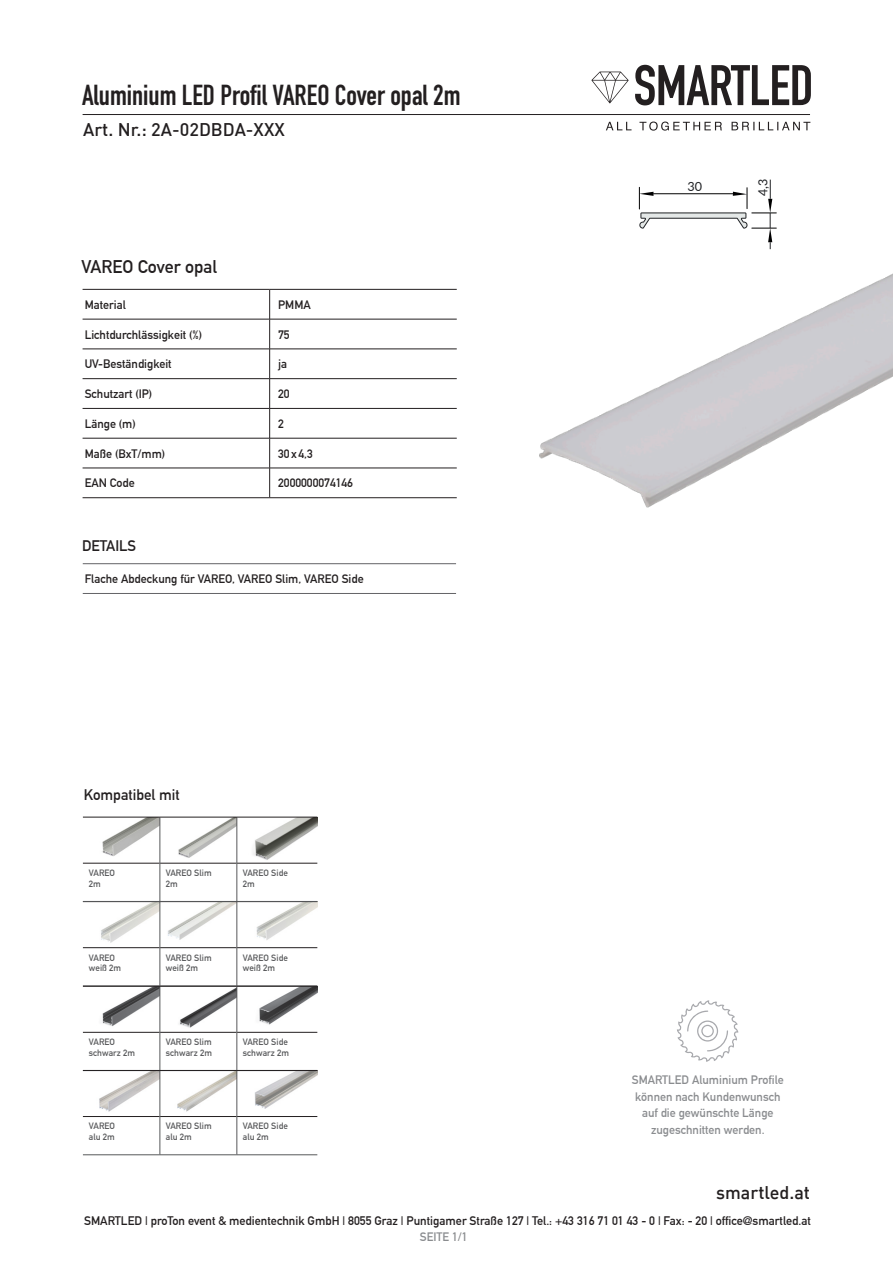
<style>
.page{position:relative;width:893px;height:1263px;background:#fff}
.page>*{position:absolute;margin:0;border:0;box-sizing:border-box;transform-origin:0 0}
.t1{font:700 28.5px "DIN Condensed";color:#231f20}
.t2{font:500 18px "DIN";color:#231f20}
.t3{font:700 18px "DIN Alternate";color:#231f20}
.t4{font:700 15px "DIN Alternate";color:#231f20}
.t5{font:12.6px "Lato";color:#212326}
.t6{font:700 12.15px "DIN Alternate";color:#231f20}
.t7{font:700 12px "DIN Alternate";color:#231f20}
.t8{font:700 12px/16.5px "DIN Alternate";color:#8a8c8f;text-align:center}
.t9{font:700 9px "DIN Alternate";letter-spacing:.005em;color:#57585a}
</style>
<div class="page">
<img style="left:444px;top:121px;width:449px;height:387px">
<hr style="left:83px;top:114px;width:727px;height:1px;background:#231f20">
<svg style="left:591px;top:72px;width:38px;height:31px"></svg>
<svg style="left:606px;top:122px;width:204px;height:9px"></svg>
<svg style="left:635px;top:65px;width:176px;height:40px"></svg>
<svg style="left:83px;top:290px;width:374px;height:29px"></svg>
<hr style="left:83px;top:319px;width:187px;height:1px;background:#231f20">
<hr style="left:270px;top:319px;width:187px;height:1px;background:#231f20">
<hr style="left:269px;top:319px;width:1px;height:30px;background:#231f20">
<hr style="left:83px;top:349px;width:187px;height:1px;background:#231f20">
<hr style="left:270px;top:349px;width:187px;height:1px;background:#231f20">
<hr style="left:83px;top:378px;width:187px;height:1px;background:#231f20">
<hr style="left:270px;top:378px;width:187px;height:1px;background:#231f20">
<hr style="left:83px;top:408px;width:187px;height:1px;background:#231f20">
<hr style="left:270px;top:408px;width:187px;height:1px;background:#231f20">
<svg style="left:269px;top:349px;width:1px;height:89px"></svg>
<hr style="left:83px;top:438px;width:187px;height:1px;background:#231f20">
<hr style="left:270px;top:438px;width:187px;height:1px;background:#231f20">
<hr style="left:269px;top:438px;width:1px;height:30px;background:#231f20">
<hr style="left:83px;top:468px;width:187px;height:1px;background:#231f20">
<hr style="left:270px;top:468px;width:187px;height:1px;background:#231f20">
<svg style="left:269px;top:468px;width:1px;height:29px"></svg>
<hr style="left:83px;top:497px;width:187px;height:1px;background:#231f20">
<hr style="left:270px;top:497px;width:187px;height:1px;background:#231f20">
<hr style="left:83px;top:289px;width:187px;height:1px;background:#231f20">
<hr style="left:270px;top:289px;width:187px;height:1px;background:#231f20">
<hr style="left:83px;top:563px;width:373px;height:1px;background:#636366">
<hr style="left:83px;top:593px;width:373px;height:1px;background:#636366">
<svg style="left:638px;top:180px;width:138px;height:69px"></svg>
<img style="left:165px;top:902px;width:152px;height:45px">
<img style="left:83px;top:987px;width:234px;height:45px">
<img style="left:83px;top:1071px;width:234px;height:45px">
<img style="left:83px;top:818px;width:234px;height:45px">
<img style="left:83px;top:902px;width:77px;height:45px">
<hr style="left:83px;top:947px;width:77px;height:1px;background:#231f20">
<hr style="left:160px;top:947px;width:77px;height:1px;background:#231f20">
<hr style="left:237px;top:947px;width:80px;height:1px;background:#231f20">
<hr style="left:160px;top:902px;width:1px;height:46px;background:#57585a">
<hr style="left:237px;top:902px;width:1px;height:46px;background:#57585a">
<hr style="left:160px;top:948px;width:1px;height:38px;background:#57585a">
<hr style="left:237px;top:948px;width:1px;height:38px;background:#57585a">
<hr style="left:83px;top:1032px;width:77px;height:1px;background:#231f20">
<hr style="left:160px;top:1032px;width:77px;height:1px;background:#231f20">
<hr style="left:237px;top:1032px;width:80px;height:1px;background:#231f20">
<hr style="left:160px;top:986px;width:1px;height:46px;background:#57585a">
<hr style="left:237px;top:986px;width:1px;height:46px;background:#57585a">
<hr style="left:160px;top:1032px;width:1px;height:38px;background:#57585a">
<hr style="left:237px;top:1032px;width:1px;height:38px;background:#57585a">
<hr style="left:83px;top:986px;width:77px;height:1px;background:#231f20">
<hr style="left:160px;top:986px;width:77px;height:1px;background:#231f20">
<hr style="left:237px;top:986px;width:80px;height:1px;background:#231f20">
<hr style="left:83px;top:1116px;width:77px;height:1px;background:#231f20">
<hr style="left:160px;top:1116px;width:77px;height:1px;background:#231f20">
<hr style="left:237px;top:1116px;width:80px;height:1px;background:#231f20">
<hr style="left:83px;top:1154px;width:77px;height:1px;background:#57585a">
<hr style="left:160px;top:1154px;width:77px;height:1px;background:#57585a">
<hr style="left:237px;top:1154px;width:80px;height:1px;background:#57585a">
<hr style="left:160px;top:1071px;width:1px;height:45px;background:#57585a">
<hr style="left:237px;top:1071px;width:1px;height:45px;background:#57585a">
<hr style="left:160px;top:1116px;width:1px;height:38px;background:#57585a">
<hr style="left:237px;top:1116px;width:1px;height:38px;background:#57585a">
<hr style="left:83px;top:1070px;width:77px;height:1px;background:#231f20">
<hr style="left:160px;top:1070px;width:77px;height:1px;background:#231f20">
<hr style="left:237px;top:1070px;width:80px;height:1px;background:#231f20">
<hr style="left:83px;top:863px;width:77px;height:1px;background:#231f20">
<hr style="left:160px;top:863px;width:77px;height:1px;background:#231f20">
<hr style="left:237px;top:863px;width:80px;height:1px;background:#231f20">
<hr style="left:83px;top:901px;width:77px;height:1px;background:#57585a">
<hr style="left:160px;top:901px;width:77px;height:1px;background:#57585a">
<hr style="left:237px;top:901px;width:80px;height:1px;background:#57585a">
<hr style="left:160px;top:817px;width:1px;height:46px;background:#57585a">
<hr style="left:237px;top:817px;width:1px;height:46px;background:#57585a">
<hr style="left:160px;top:863px;width:1px;height:38px;background:#57585a">
<hr style="left:237px;top:863px;width:1px;height:38px;background:#57585a">
<hr style="left:83px;top:817px;width:77px;height:1px;background:#231f20">
<hr style="left:160px;top:817px;width:77px;height:1px;background:#231f20">
<hr style="left:237px;top:817px;width:80px;height:1px;background:#231f20">
<svg style="left:677px;top:1000px;width:61px;height:62px"></svg>
<p class="t1" style="left:82px;top:76px;width:380px">Aluminium LED Profil VAREO Cover opal 2m</p>
<p class="t2" style="left:83px;top:118px;width:203px">Art. Nr.: 2A-02DBDA-XXX</p>
<p class="t3" style="left:82px;top:253px;width:137px">VAREO Cover opal</p>
<p class="t7" style="left:85px;top:295px;width:43px">Material</p>
<p class="t7" style="left:278px;top:295px;width:34px">PMMA</p>
<p class="t7" style="left:85px;top:325px;width:119px">Lichtdurchlässigkeit (%)</p>
<p class="t7" style="left:278px;top:325px;width:13px">75</p>
<p class="t7" style="left:85px;top:355px;width:88px">UV-Beständigkeit</p>
<p class="t7" style="left:278px;top:355px;width:11px">ja</p>
<p class="t7" style="left:85px;top:385px;width:69px">Schutzart (IP)</p>
<p class="t7" style="left:278px;top:385px;width:13px">20</p>
<p class="t7" style="left:85px;top:415px;width:53px">Länge (m)</p>
<p class="t7" style="left:278px;top:415px;width:7px">2</p>
<p class="t7" style="left:85px;top:444px;width:82px">Maße (BxT/mm)</p>
<p class="t7" style="left:278px;top:444px;width:36px">30 x 4,3</p>
<p class="t7" style="left:85px;top:474px;width:51px">EAN Code</p>
<p class="t7" style="left:278px;top:474px;width:76px">2000000074146</p>
<p class="t4" style="left:82px;top:534px;width:56px">DETAILS</p>
<p class="t7" style="left:85px;top:570px;width:280px">Flache Abdeckung für VAREO, VAREO Slim, VAREO Side</p>
<p class="t4" style="left:84px;top:784px;width:97px">Kompatibel mit</p>
<p class="t9" style="left:89px;top:866px;width:28px">VAREO</p>
<p class="t9" style="left:89px;top:877px;width:14px">2m</p>
<p class="t9" style="left:166px;top:866px;width:47px">VAREO Slim</p>
<p class="t9" style="left:166px;top:877px;width:14px">2m</p>
<p class="t9" style="left:243px;top:866px;width:47px">VAREO Side</p>
<p class="t9" style="left:243px;top:877px;width:14px">2m</p>
<p class="t9" style="left:89px;top:951px;width:28px">VAREO</p>
<p class="t9" style="left:89px;top:961px;width:34px">weiß 2m</p>
<p class="t9" style="left:166px;top:951px;width:47px">VAREO Slim</p>
<p class="t9" style="left:166px;top:961px;width:34px">weiß 2m</p>
<p class="t9" style="left:243px;top:951px;width:47px">VAREO Side</p>
<p class="t9" style="left:243px;top:961px;width:34px">weiß 2m</p>
<p class="t9" style="left:89px;top:1035px;width:28px">VAREO</p>
<p class="t9" style="left:89px;top:1046px;width:48px">schwarz 2m</p>
<p class="t9" style="left:166px;top:1035px;width:47px">VAREO Slim</p>
<p class="t9" style="left:166px;top:1046px;width:48px">schwarz 2m</p>
<p class="t9" style="left:243px;top:1035px;width:47px">VAREO Side</p>
<p class="t9" style="left:243px;top:1046px;width:48px">schwarz 2m</p>
<p class="t9" style="left:89px;top:1119px;width:28px">VAREO</p>
<p class="t9" style="left:89px;top:1130px;width:28px">alu 2m</p>
<p class="t9" style="left:166px;top:1119px;width:47px">VAREO Slim</p>
<p class="t9" style="left:166px;top:1130px;width:28px">alu 2m</p>
<p class="t9" style="left:243px;top:1119px;width:47px">VAREO Side</p>
<p class="t9" style="left:243px;top:1130px;width:28px">alu 2m</p>
<p class="t5" style="left:687px;top:178px;width:16px">30</p>
<p class="t5" style="left:754px;top:196px;width:19px;rotate:-90deg">3,4</p>
<p class="t8" style="left:632px;top:1071px;width:153px">SMARTLED Aluminium Profile können nach Kundenwunsch auf die gewünschte Länge</p>
<p class="t8" style="left:651px;top:1120px;width:115px">zugeschnitten werden.</p>
<p class="t2" style="left:716px;top:1181px;width:95px">smartled.at</p>
<p class="t6" style="left:84px;top:1211px;width:728px">SMARTLED | proTon event &amp; medientechnik GmbH | 8055 Graz | Puntigamer Straße 127 | Tel.: +43 316 71 01 43 - 0 | Fax: - 20 | office@smartled.at</p>
<p class="t8" style="left:420px;top:1228px;width:49px">SEITE 1/1</p>
</div>
